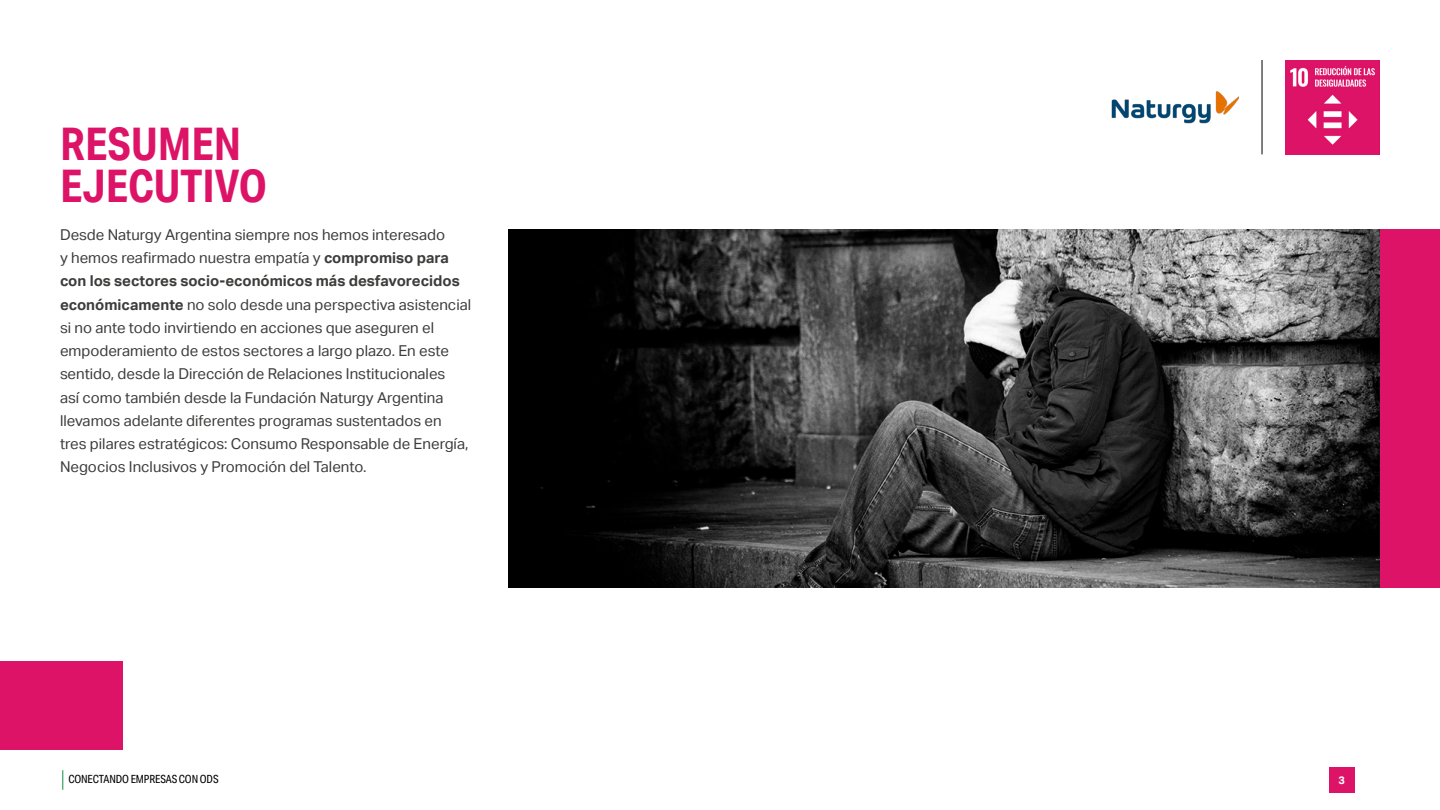
<style>
.page{position:relative;width:1440px;height:810px;background:#fff}
.page>*{position:absolute;margin:0;border:0;box-sizing:border-box;transform-origin:0 0}
.t1{font:700 45px/42.8px "Aktiv Grotesk Cd";color:#dd1367}
.t2{font:15px/23.2px "Aktiv Grotesk";color:#3c3c3b}
.t3{font:11.25px "Aktiv Grotesk Cd";letter-spacing:-.01em;color:#000}
.t4{font:700 10.88px "Aktiv Grotesk";color:#fff}
.s1{font-weight:700}
</style>
<div class="page">
<svg style="left:62px;top:770px;width:1px;height:20px"></svg>
<div style="left:1329px;top:767px;width:25px;height:26px;background:#dd1367"></div>
<img style="left:1285px;top:60px;width:95px;height:95px">
<hr style="left:1262px;top:60px;width:1px;height:94px;background:#000">
<img style="left:1111px;top:91px;width:128px;height:33px">
<img style="left:508px;top:229px;width:872px;height:359px">
<div style="left:0;top:661px;width:123px;height:89px;background:#dd1367"></div>
<div style="left:1380px;top:229px;width:60px;height:359px;background:#dd1367"></div>
<p class="t1" style="left:60px;top:122px;width:209px">RESUMEN<br>EJECUTIVO</p>
<p class="t2" style="left:60px;top:223px;width:413px">Desde Naturgy Argentina siempre nos hemos interesado<br>y hemos reafirmado nuestra empatía y <span class="s1">compromiso para con los sectores socio-económicos más desfavorecidos económicamente</span> no solo desde una perspectiva asistencial si no ante todo invirtiendo en acciones que aseguren el empoderamiento de estos sectores a largo plazo. En este sentido, desde la Dirección de Relaciones Institucionales<br>así como también desde la Fundación Naturgy Argentina llevamos adelante diferentes programas sustentados en tres pilares estratégicos: Consumo Responsable de Energía, Negocios Inclusivos y Promoción del Talento.</p>
<p class="t3" style="left:68px;top:773px;width:152px">CONECTANDO EMPRESAS CON ODS</p>
<p class="t4" style="left:1338px;top:774px;width:8px">3</p>
</div>
